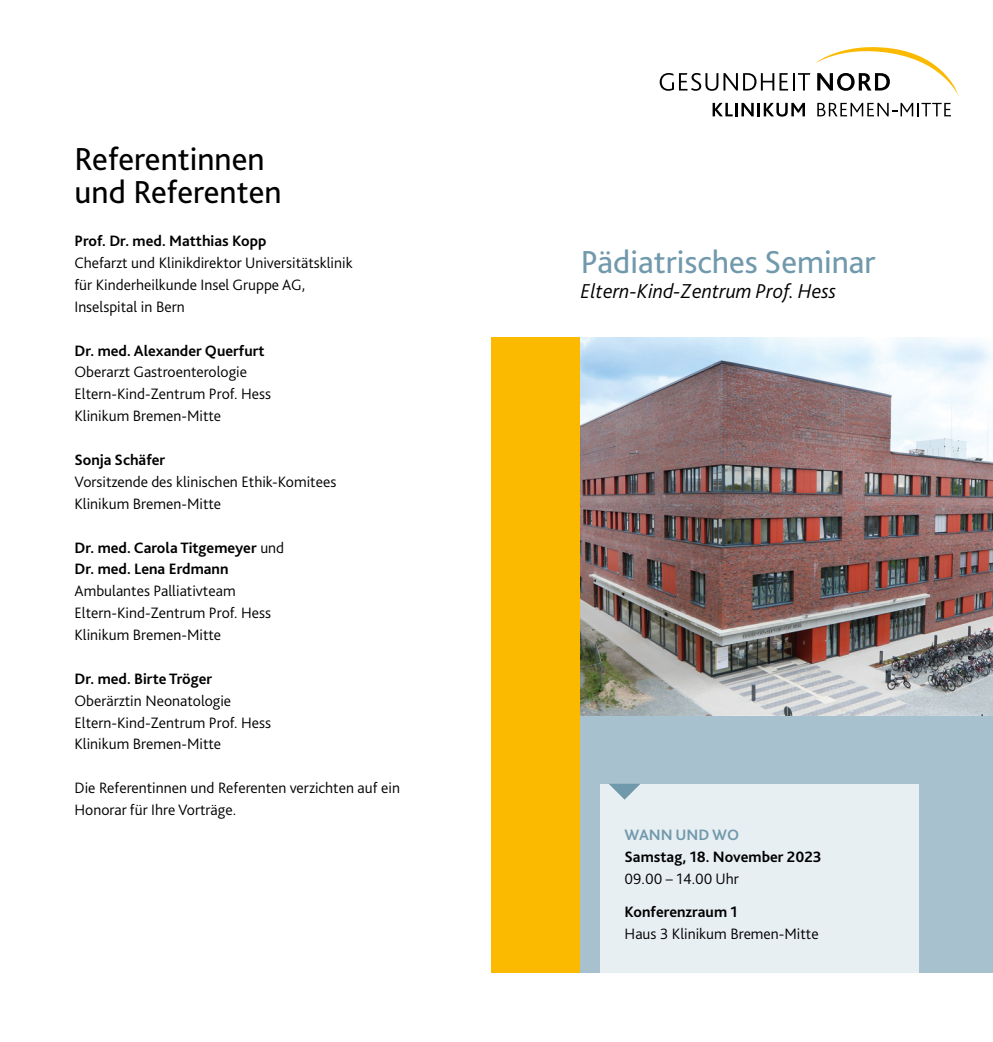
<style>
.page{position:relative;width:993px;height:1042px;background:#fff}
.page>*{position:absolute;margin:0;border:0;box-sizing:border-box;transform-origin:0 0}
.t1{font:33.25px/32.9px "Bliss 2";color:#000}
.t2{font:33.25px "Bliss 2";color:#7199ac}
.t3{font:italic 300 21px "Bliss 2";color:#000}
.t4{font:300 15.75px/21.9px "Bliss 2";color:#000}
.t5{font:700 15.75px/21.9px "Bliss 2";color:#000}
.t6{font:700 15.75px "Bliss 2";color:#7199ac}
.s1{font-weight:300}
</style>
<div class="page">
<div style="left:491px;top:337px;width:89px;height:635px;background:#fbba00"></div>
<div style="left:580px;top:337px;width:412px;height:635px;background:#a8c1cf"></div>
<img style="left:580px;top:337px;width:412px;height:379px">
<div style="left:599px;top:784px;width:319px;height:188px;background:#e8eff3"></div>
<svg style="left:609px;top:784px;width:31px;height:15px"></svg>
<svg style="left:712px;top:103px;width:92px;height:14px"></svg>
<svg style="left:817px;top:103px;width:133px;height:13px"></svg>
<svg style="left:659px;top:47px;width:299px;height:48px"></svg>
<h1 class="t1" style="left:74px;top:142px;width:209px">Referentinnen und Referenten</h1>
<p class="t5" style="left:74px;top:230px;width:193px">Prof. Dr. med. Matthias Kopp</p>
<p class="t4" style="left:74px;top:251px;width:279px">Chefarzt und Klinikdirektor Universitätsklinik für Kinderheilkunde Insel Gruppe AG,<br>Inselspital in Bern</p>
<p class="t5" style="left:74px;top:339px;width:192px">Dr. med. Alexander Querfurt</p>
<p class="t4" style="left:74px;top:361px;width:198px">Oberarzt Gastroenterologie<br>Eltern-Kind-Zentrum Prof. Hess<br>Klinikum Bremen-Mitte</p>
<p class="t5" style="left:74px;top:448px;width:92px">Sonja Schäfer</p>
<p class="t4" style="left:74px;top:470px;width:263px">Vorsitzende des klinischen Ethik-Komitees<br>Klinikum Bremen-Mitte</p>
<p class="t5" style="left:74px;top:536px;width:211px">Dr. med. Carola Titgemeyer <span class="s1">und<br></span>Dr. med. Lena Erdmann</p>
<p class="t4" style="left:74px;top:580px;width:198px">Ambulantes Palliativteam<br>Eltern-Kind-Zentrum Prof. Hess<br>Klinikum Bremen-Mitte</p>
<p class="t5" style="left:74px;top:667px;width:139px">Dr. med. Birte Tröger</p>
<p class="t4" style="left:74px;top:689px;width:198px">Oberärztin Neonatologie<br>Eltern-Kind-Zentrum Prof. Hess<br>Klinikum Bremen-Mitte</p>
<p class="t4" style="left:74px;top:776px;width:327px">Die Referentinnen und Referenten verzichten auf ein<br>Honorar für Ihre Vorträge.</p>
<h1 class="t2" style="left:580px;top:241px;width:296px">Pädiatrisches Seminar</h1>
<h2 class="t3" style="left:580px;top:278px;width:257px">Eltern-Kind-Zentrum Prof. Hess</h2>
<p class="t6" style="left:624px;top:825px;width:116px">WANN UND WO</p>
<p class="t5" style="left:624px;top:845px;width:198px">Samstag, 18. November 2023</p>
<p class="t4" style="left:624px;top:867px;width:116px">09.00 – 14.00 Uhr</p>
<p class="t5" style="left:624px;top:900px;width:114px">Konferenzraum 1</p>
<p class="t4" style="left:624px;top:922px;width:195px">Haus 3 Klinikum Bremen-Mitte</p>
</div>
